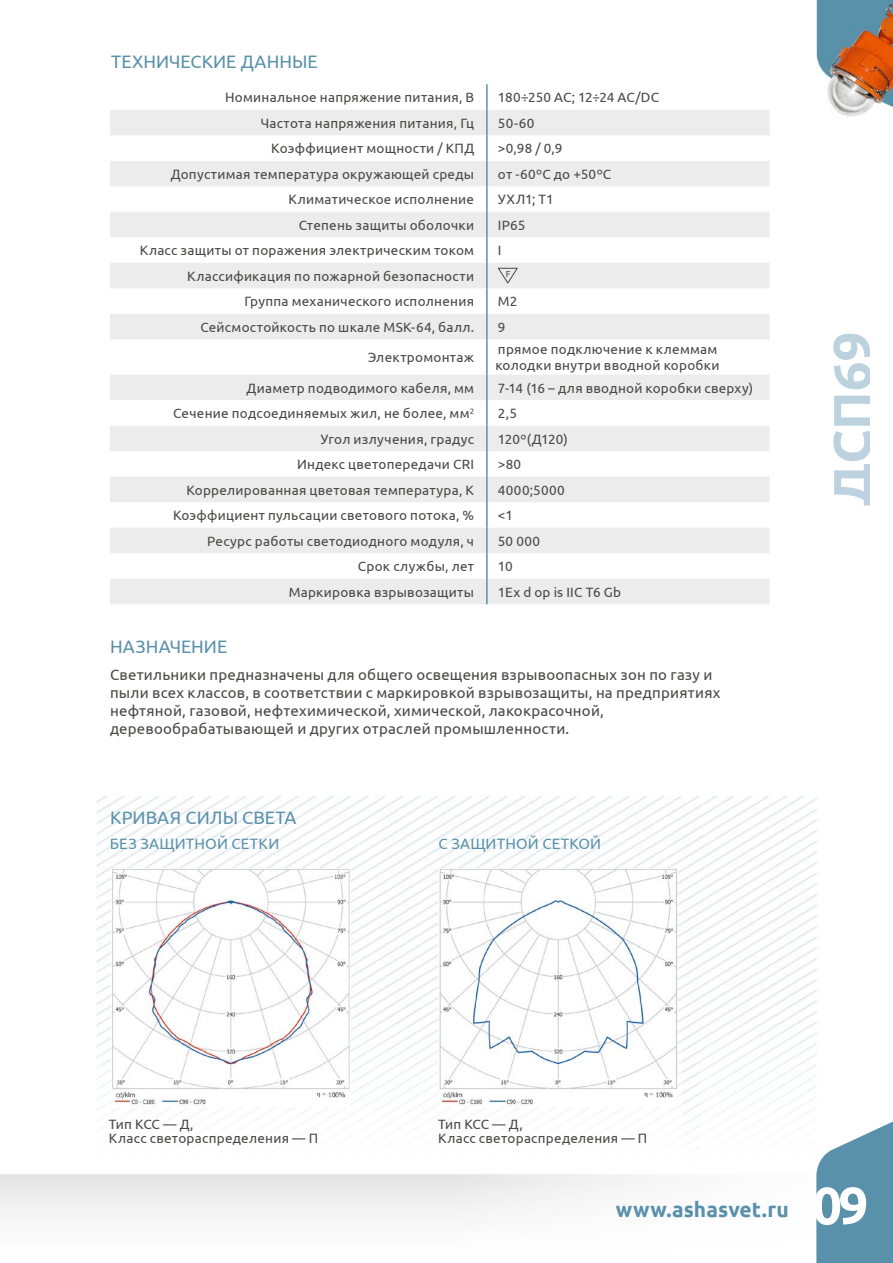
<style>
.page{position:relative;width:893px;height:1263px;background:#fff}
.page>*{position:absolute;margin:0;border:0;box-sizing:border-box;transform-origin:0 0}
.t1{font:700 52.8px "Ubuntu";letter-spacing:-.005em;color:#bcd2df}
.t2{font:700 52.5px "Ubuntu";color:#fff}
.t3{font:700 21px "Ubuntu";letter-spacing:.005em;color:#5a91aa}
.t4{font:18px "Ubuntu";color:#5a91aa}
.t5{font:15px/18px "Ubuntu";letter-spacing:.015em;color:#484847}
.t6{font:15px "Ubuntu";letter-spacing:.015em;color:#5a91aa}
.t7{font:13.5px/13.5px "Ubuntu";letter-spacing:.02em;color:#484847}
.t8{font:13.5px "Ubuntu";letter-spacing:-.005em;color:#484847}
</style>
<div class="page">
<img style="left:0;top:0;width:893px;height:1214px">
<svg style="left:816px;top:1072px;width:77px;height:191px"></svg>
<svg style="left:110px;top:84px;width:660px;height:26px"></svg>
<svg style="left:110px;top:110px;width:660px;height:494px;fill:#ececec"></svg>
<hr style="left:486px;top:84px;width:2px;height:26px;background:#5a91aa">
<hr style="left:486px;top:110px;width:2px;height:25px;background:#5a91aa">
<hr style="left:486px;top:135px;width:2px;height:26px;background:#5a91aa">
<hr style="left:486px;top:161px;width:2px;height:25px;background:#5a91aa">
<hr style="left:486px;top:186px;width:2px;height:26px;background:#5a91aa">
<hr style="left:486px;top:212px;width:2px;height:25px;background:#5a91aa">
<hr style="left:486px;top:237px;width:2px;height:26px;background:#5a91aa">
<hr style="left:486px;top:263px;width:2px;height:25px;background:#5a91aa">
<hr style="left:486px;top:288px;width:2px;height:26px;background:#5a91aa">
<hr style="left:486px;top:314px;width:2px;height:25px;background:#5a91aa">
<hr style="left:486px;top:339px;width:2px;height:36px;background:#5a91aa">
<hr style="left:486px;top:375px;width:2px;height:25px;background:#5a91aa">
<hr style="left:486px;top:400px;width:2px;height:26px;background:#5a91aa">
<hr style="left:486px;top:426px;width:2px;height:25px;background:#5a91aa">
<hr style="left:486px;top:451px;width:2px;height:26px;background:#5a91aa">
<hr style="left:486px;top:477px;width:2px;height:25px;background:#5a91aa">
<hr style="left:486px;top:502px;width:2px;height:26px;background:#5a91aa">
<hr style="left:486px;top:528px;width:2px;height:25px;background:#5a91aa">
<hr style="left:486px;top:553px;width:2px;height:26px;background:#5a91aa">
<hr style="left:486px;top:579px;width:2px;height:25px;background:#5a91aa">
<svg style="left:497px;top:267px;width:22px;height:17px"></svg>
<div style="left:870px;top:332px;width:23px;height:438px;background:#fff"></div>
<h3 class="t4" style="left:111px;top:51px;width:208px">ТЕХНИЧЕСКИЕ ДАННЫЕ</h3>
<p class="t7" style="left:225px;top:90px;width:250px">Номинальное напряжение питания, В</p>
<p class="t8" style="left:498px;top:89px;width:163px">180÷250 AC; 12÷24 AC/DC</p>
<p class="t7" style="left:261px;top:116px;width:215px">Частота напряжения питания, Гц</p>
<p class="t7" style="left:498px;top:116px;width:38px">50-60</p>
<p class="t7" style="left:271px;top:141px;width:194px">Коэффициент мощности / КПД</p>
<p class="t7" style="left:498px;top:141px;width:66px">&gt;0,98 / 0,9</p>
<p class="t7" style="left:171px;top:167px;width:305px">Допустимая температура окружающей среды</p>
<p class="t7" style="left:498px;top:167px;width:115px">от -60ºС до +50ºС</p>
<p class="t7" style="left:288px;top:192px;width:187px">Климатическое исполнение</p>
<p class="t7" style="left:498px;top:192px;width:57px">УХЛ1; Т1</p>
<p class="t7" style="left:299px;top:218px;width:177px">Степень защиты оболочки</p>
<p class="t7" style="left:498px;top:218px;width:29px">IP65</p>
<p class="t7" style="left:140px;top:243px;width:336px">Класс защиты от поражения электрическим током</p>
<p class="t7" style="left:498px;top:243px;width:5px">I</p>
<p class="t7" style="left:187px;top:263px;width:288px;line-height:25.5px;text-align:right">Классификация по пожарной безопасности<br>Группа механического исполнения</p>
<p class="t7" style="left:498px;top:294px;width:21px">М2</p>
<p class="t7" style="left:200px;top:320px;width:275px">Сейсмостойкость по шкале MSK-64, балл.</p>
<p class="t7" style="left:498px;top:320px;width:9px">9</p>
<p class="t7" style="left:368px;top:350px;width:108px">Электромонтаж</p>
<p class="t7" style="left:495px;top:341px;width:226px;line-height:16.2px">прямое подключение к клеммам колодки внутри вводной коробки</p>
<p class="t7" style="left:247px;top:381px;width:229px">Диаметр подводимого кабеля, мм</p>
<p class="t7" style="left:498px;top:381px;width:257px">7-14 (16 – для вводной коробки сверху)</p>
<p class="t7" style="left:173px;top:406px;width:302px">Сечение подсоединяемых жил, не более, мм<sup>2</sup></p>
<p class="t7" style="left:498px;top:406px;width:21px">2,5</p>
<p class="t7" style="left:320px;top:432px;width:155px">Угол излучения, градус</p>
<p class="t7" style="left:498px;top:432px;width:71px">120º(Д120)</p>
<p class="t7" style="left:297px;top:457px;width:178px">Индекс цветопередачи CRI</p>
<p class="t7" style="left:498px;top:457px;width:25px">&gt;80</p>
<p class="t7" style="left:186px;top:483px;width:289px">Коррелированная цветовая температура, К</p>
<p class="t7" style="left:498px;top:483px;width:68px">4000;5000</p>
<p class="t7" style="left:173px;top:508px;width:303px">Коэффициент пульсации светового потока, %</p>
<p class="t7" style="left:498px;top:508px;width:17px">&lt;1</p>
<p class="t7" style="left:207px;top:534px;width:268px">Ресурс работы светодиодного модуля, ч</p>
<p class="t7" style="left:498px;top:534px;width:44px">50 000</p>
<p class="t7" style="left:358px;top:559px;width:118px">Срок службы, лет</p>
<p class="t7" style="left:498px;top:559px;width:16px">10</p>
<p class="t7" style="left:289px;top:585px;width:187px">Маркировка взрывозащиты</p>
<p class="t7" style="left:498px;top:585px;width:125px">1Ex d op is IIC T6 Gb</p>
<h3 class="t4" style="left:110px;top:636px;width:119px">НАЗНАЧЕНИЕ</h3>
<p class="t5" style="left:110px;top:665px;width:612px">Cветильники предназначены для общего освещения взрывоопасных зон по газу и пыли всех классов, в соответствии с маркировкой взрывозащиты, на предприятиях нефтяной, газовой, нефтехимической, химической, лакокрасочной, деревообрабатывающей и других отраслей промышленности.</p>
<h3 class="t4" style="left:110px;top:807px;width:188px">КРИВАЯ СИЛЫ СВЕТА</h3>
<p class="t6" style="left:110px;top:835px;width:171px">БЕЗ ЗАЩИТНОЙ СЕТКИ</p>
<p class="t6" style="left:439px;top:835px;width:164px">С ЗАЩИТНОЙ СЕТКОЙ</p>
<h1 class="t1" style="left:820px;top:506px;width:176px;rotate:-90deg">ДСП69</h1>
<p class="t7" style="left:109px;top:1117px;width:208px">Тип КСС — Д,<br>Класс светораспределения — П</p>
<p class="t7" style="left:438px;top:1117px;width:208px">Тип КСС — Д,<br>Класс светораспределения — П</p>
<h3 class="t3" style="left:616px;top:1197px;width:174px">www.ashasvet.ru</h3>
<h2 class="t2" style="left:812px;top:1174px;width:58px">09</h2>
</div>
